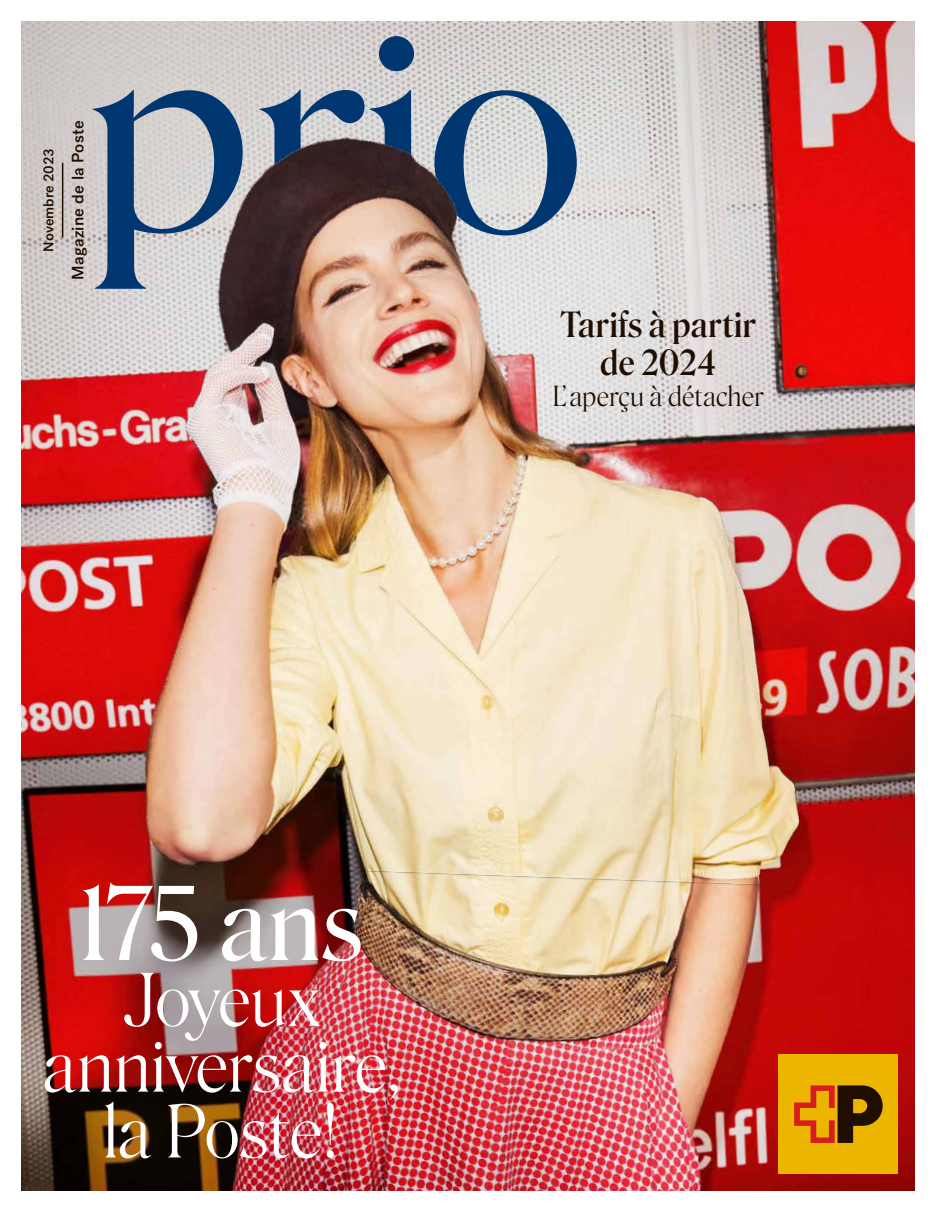
<style>
.page{position:relative;width:936px;height:1212px;background:#fff}
.page>*{position:absolute;margin:0;border:0;box-sizing:border-box;transform-origin:0 0}
.t1{font:98.85px "Roslindale Display Narrow";letter-spacing:.015em;color:#fff}
.t2{font:300 70.8px/65.8px "Roslindale Display Narrow";letter-spacing:.01em;color:#fff;text-align:center}
.t3{font:500 33.9px/38.2px "Roslindale Display Narrow";letter-spacing:.02em;color:#200e00;text-align:center}
.t4{font:300 27px "Roslindale Display Narrow";letter-spacing:.015em;color:#200e00}
.t5{font:500 16.5px "Post Grotesk";letter-spacing:.02em;color:#200e00}
.t6{font:500 14.25px "Post Grotesk";color:#200e00}
</style>
<div class="page">
<img style="left:21px;top:21px;width:893px;height:1170px">
<div style="left:778px;top:1054px;width:119px;height:120px;background:#ecb500"></div>
<svg style="left:794px;top:1085px;width:88px;height:58px"></svg>
<svg style="left:93px;top:90px;width:150px;height:199px"></svg>
<svg style="left:259px;top:36px;width:165px;height:195px"></svg>
<svg style="left:434px;top:90px;width:142px;height:145px"></svg>
<hr style="left:62px;top:163px;width:1px;height:74px;background:#200e00">
<p class="t6" style="left:40px;top:252px;width:105px;rotate:-90deg">Novembre 2023</p>
<p class="t5" style="left:68px;top:280px;width:162px;rotate:-90deg">Magazine de la Poste</p>
<p class="t3" style="left:560px;top:304px;width:196px">Tarifs à partir de 2024</p>
<p class="t4" style="left:553px;top:374px;width:212px">L’ aperçu à détacher</p>
<h1 class="t1" style="left:82px;top:842px;width:282px">175 ans</h1>
<p class="t2" style="left:43px;top:963px;width:359px">Joyeux anniversaire, la Poste!</p>
</div>
